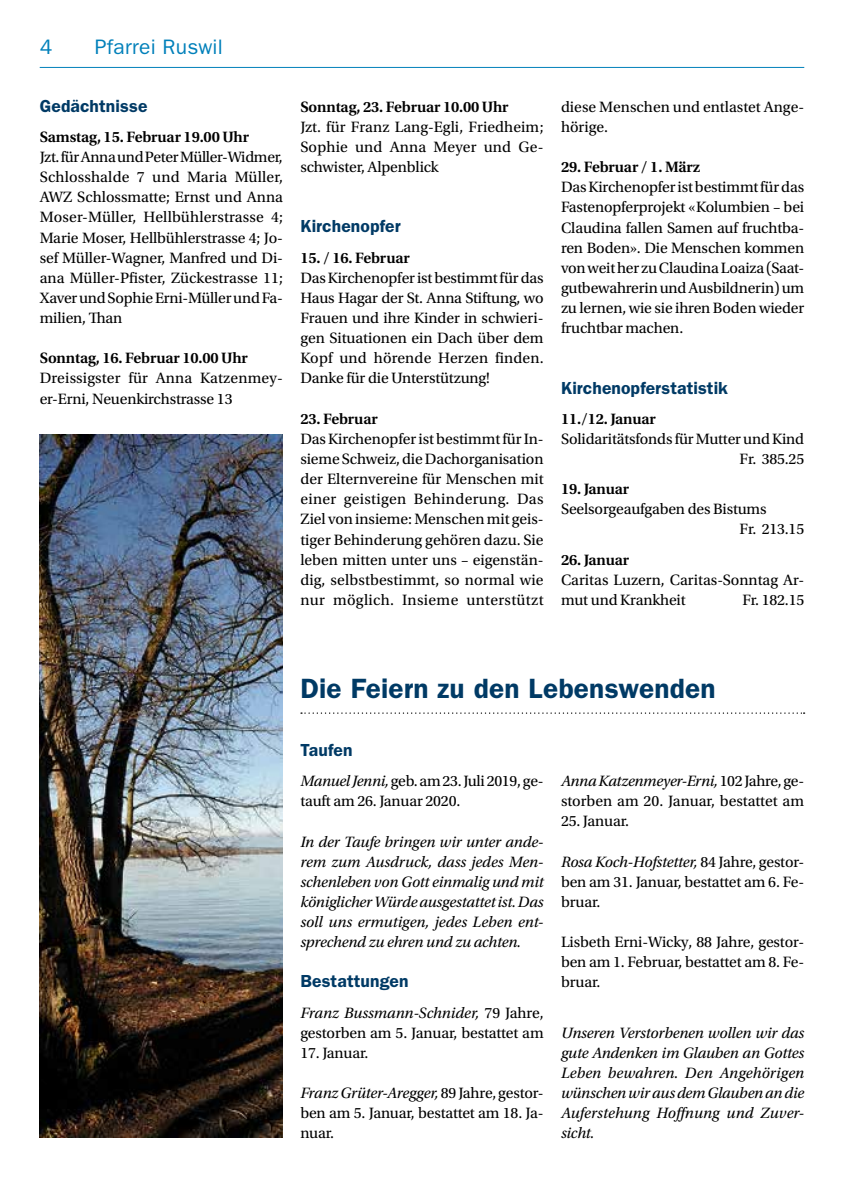
<style>
.page{position:relative;width:844px;height:1191px;background:#fff}
.page>*{position:absolute;margin:0;border:0;box-sizing:border-box;transform-origin:0 0}
.t1{font:600 28px "ITC Franklin Gothic Std";letter-spacing:.01em;color:#003a65}
.t2{font:21px "ITC Franklin Gothic Std";letter-spacing:.01em;color:#0080ba}
.t3{font:600 17.5px "ITC Franklin Gothic Std";letter-spacing:.005em;color:#003a65}
.t4{font:15.75px/20.1px "Utopia Std";letter-spacing:-.01em;color:#000;text-align:justify}
.t5{font:italic 15.75px/20.1px "Utopia Std";letter-spacing:-.005em;color:#000;text-align:justify}
.t6{font:600 15.75px "Utopia Std";letter-spacing:-.01em;color:#000}
.s1{font-style:italic}
</style>
<div class="page">
<hr style="left:40px;top:67px;width:764px;height:1px;background:#0080ba">
<svg style="left:301px;top:712px;width:503px;height:2px"></svg>
<img style="left:40px;top:434px;width:243px;height:703px">
<h2 class="t2" style="left:40px;top:35px;width:14px">4</h2>
<h2 class="t2" style="left:95px;top:35px;width:129px">Pfarrei Ruswil</h2>
<p class="t3" style="left:40px;top:95px;width:109px">Gedächtnisse</p>
<p class="t6" style="left:40px;top:128px;width:211px">Samstag, 15. Februar 19.00 Uhr</p>
<p class="t4" style="left:40px;top:147px;width:245px">Jzt. für Anna und Peter Müller-Widmer, Schlosshalde 7 und Maria Müller, AWZ Schlossmatte; Ernst und Anna Moser-Müller, Hellbühlerstrasse 4; Marie Moser, Hellbühlerstrasse 4; Jo&shy;sef Müller-Wagner, Manfred und Di&shy;ana Müller-Pfister, Zückestrasse 11; Xaver und Sophie Erni-Müller und Fa&shy;milien, Than</p>
<p class="t6" style="left:40px;top:349px;width:210px">Sonntag, 16. Februar 10.00 Uhr</p>
<p class="t4" style="left:40px;top:368px;width:245px">Dreissigster für Anna Katzenmey&shy;er-Erni, Neuenkirchstrasse 13</p>
<p class="t6" style="left:300px;top:98px;width:210px">Sonntag, 23. Februar 10.00 Uhr</p>
<p class="t4" style="left:300px;top:117px;width:245px">Jzt. für Franz Lang-Egli, Friedheim; Sophie und Anna Meyer und Ge&shy;schwister, Alpenblick</p>
<p class="t3" style="left:300px;top:216px;width:102px">Kirchenopfer</p>
<p class="t6" style="left:300px;top:249px;width:111px">15. / 16. Februar</p>
<p class="t4" style="left:300px;top:268px;width:245px">Das Kirchenopfer ist bestimmt für das Haus Hagar der St. Anna Stiftung, wo Frauen und ihre Kinder in schwieri&shy;gen Situationen ein Dach über dem Kopf und hörende Herzen finden.<br>Danke für die Unterstützung!</p>
<p class="t6" style="left:300px;top:410px;width:79px">23. Februar</p>
<p class="t4" style="left:300px;top:429px;width:245px">Das Kirchenopfer ist bestimmt für In&shy;sieme Schweiz, die Dachorganisation der Elternvereine für Menschen mit einer geistigen Behinderung. Das Ziel von insieme: Menschen mit geis&shy;tiger Behinderung gehören dazu. Sie leben mitten unter uns – eigenstän&shy;dig, selbstbestimmt, so normal wie nur möglich. Insieme unterstützt</p>
<p class="t4" style="left:561px;top:97px;width:245px">diese Menschen und entlastet Ange&shy;hörige.</p>
<p class="t6" style="left:561px;top:158px;width:140px">29. Februar / 1. März</p>
<p class="t4" style="left:561px;top:177px;width:245px">Das Kirchenopfer ist bestimmt für das Fastenopferprojekt «Kolumbien – bei Claudina fallen Samen auf fruchtba&shy;ren Boden». Die Menschen kommen von weit her zu Claudina Loaiza (Saat&shy;gutbewahrerin und Ausbildnerin) um zu lernen, wie sie ihren Boden wieder fruchtbar machen.</p>
<p class="t3" style="left:561px;top:377px;width:168px">Kirchenopferstatistik</p>
<p class="t6" style="left:561px;top:410px;width:96px">11./12. Januar</p>
<p class="t4" style="left:561px;top:429px;width:245px;text-align:right">Solidaritätsfonds für Mutter und Kind<br>Fr. 385.25</p>
<p class="t6" style="left:561px;top:480px;width:70px">19. Januar</p>
<p class="t4" style="left:739px;top:499px;width:66px;text-indent:-178px">Seelsorgeaufgaben des Bistums<br>Fr. 213.15</p>
<p class="t6" style="left:561px;top:550px;width:70px">26. Januar</p>
<p class="t4" style="left:561px;top:570px;width:245px">Caritas Luzern, Caritas-Sonntag Ar&shy;mut und Krankheit</p>
<p class="t4" style="left:742px;top:590px;width:63px">Fr. 182.15</p>
<h1 class="t1" style="left:300px;top:671px;width:416px">Die Feiern zu den Lebenswenden</h1>
<p class="t3" style="left:300px;top:739px;width:54px">Taufen</p>
<p class="t4" style="left:300px;top:771px;width:245px"><span class="s1">Manuel Jenni,</span> geb. am 23. Juli 2019, ge&shy;tauft am 26. Januar 2020.</p>
<p class="t5" style="left:300px;top:831px;width:245px">In der Taufe bringen wir unter ande&shy;rem zum Ausdruck, dass jedes Men&shy;schenleben von Gott einmalig und mit königlicher Würde ausgestattet ist. Das soll uns ermutigen, jedes Leben ent&shy;sprechend zu ehren und zu achten.</p>
<p class="t3" style="left:300px;top:971px;width:110px">Bestattungen</p>
<p class="t4" style="left:300px;top:1002px;width:245px"><span class="s1">Franz Bussmann-Schnider,</span> 79 Jahre, gestorben am 5. Januar, bestattet am</p>
<p class="t4" style="left:300px;top:1043px;width:69px">17. Januar.</p>
<p class="t4" style="left:300px;top:1083px;width:245px"><span class="s1">Franz Grüter-Aregger,</span> 89 Jahre, gestor&shy;ben am 5. Januar, bestattet am 18. Ja&shy;nuar.</p>
<p class="t4" style="left:561px;top:771px;width:245px"><span class="s1">Anna Katzenmeyer-Erni,</span> 102 Jahre, ge&shy;storben am 20. Januar, bestattet am</p>
<p class="t4" style="left:561px;top:811px;width:69px">25. Januar.</p>
<p class="t4" style="left:561px;top:851px;width:245px"><span class="s1">Rosa Koch-Hofstetter,</span> 84 Jahre, gestor&shy;ben am 31. Januar, bestattet am 6. Fe&shy;bruar.</p>
<p class="t4" style="left:561px;top:932px;width:245px">Lisbeth Erni-Wicky, 88 Jahre, gestor&shy;ben am 1. Februar, bestattet am 8. Fe&shy;bruar.</p>
<p class="t5" style="left:561px;top:1023px;width:245px">Unseren Verstorbenen wollen wir das gute Andenken im Glauben an Gottes Leben bewahren. Den Angehörigen wünschen wir aus dem Glauben an die Auferstehung Hoffnung und Zuver&shy;sicht.</p>
</div>
